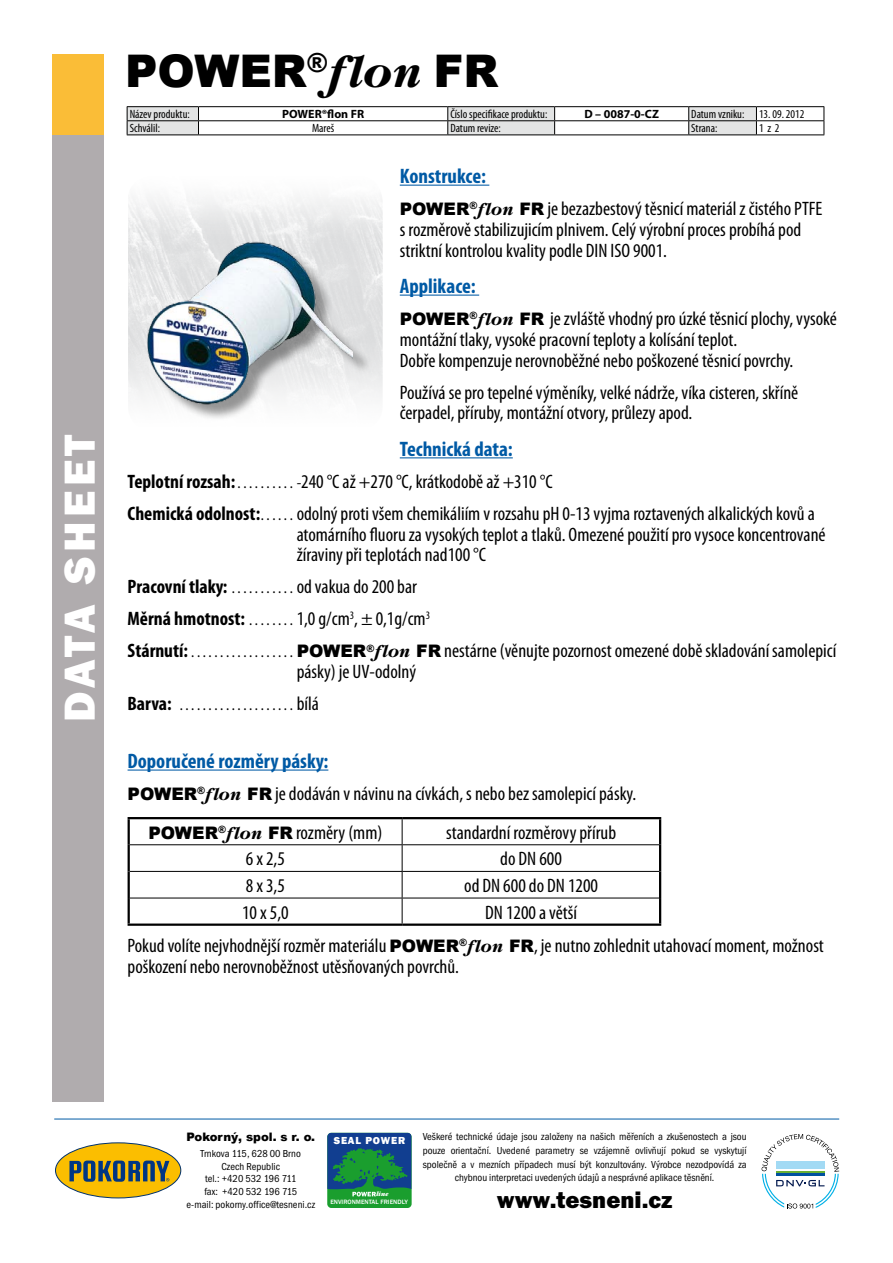
<style>
.page{position:relative;width:893px;height:1263px;background:#fff}
.page>*{position:absolute;margin:0;border:0;box-sizing:border-box;transform-origin:0 0}
.t1{font:900 45px "Arial";color:#000}
.t2{font:45px "Franklin Got Itc TEE Heav";letter-spacing:.09em;color:#fff}
.t3{font:24px "Franklin Got Itc TEE Heav";color:#000}
.t4{font:700 condensed 21px "Myriad Pro";color:#005aa5}
.t5{font:condensed 19.5px/20.9px "Myriad Pro";color:#000}
.t6{font:700 condensed 19.5px "Myriad Pro";color:#000}
.t7{font:condensed 16.5px "Myriad Pro";color:#000}
.t8{font:condensed 12px "Myriad Pro";color:#000}
.t9{font:700 12px "Myriad Pro";color:#000}
.t10{font:900 11.7px "Arial";color:#000}
.t11{font:condensed 10.5px/12.9px "Franklin Got Itc TEE";color:#000;text-align:center}
.t12{font:800 10.5px "Franklin Gothic";letter-spacing:.08em;color:#fff}
.t13{font:500 6.45px "Franklin Gothic";letter-spacing:.005em;color:#fff}
.t14{font:6.15px "Garamond Itc TEE Ultr Cond Ital";color:#fff;scale:1.05 1}
.s1{font-family:"Garamond Itc TEE";font-weight:700;font-style:italic}
.s2{font-family:"Arial";font-weight:900;font-stretch:normal;font-size:17.25px}
.s3{font-family:"Garamond Itc TEE";font-weight:700;font-style:italic;font-stretch:normal;font-size:17.25px}
.s4{font-weight:400;font-size:16.5px}
.s5{font-size:16.5px}
.s6{font-weight:700;font-size:19.5px}
</style>
<div class="page">
<hr style="left:54px;top:1119px;width:785px;height:1px;background:#005aa5">
<svg style="left:327px;top:1133px;width:85px;height:75px;background:#19725f"></svg>
<svg style="left:762px;top:1134px;width:77px;height:74px"></svg>
<div style="left:56px;top:1143px;width:125px;height:55px;background:#fbbe00;border-radius:50%"></div>
<div style="left:55px;top:1142px;width:126px;height:56px;border:1px solid #00316d;border-radius:50%"></div>
<svg style="left:69px;top:1160px;width:100px;height:22px"></svg>
<div style="left:52px;top:134px;width:51px;height:967px;background:#b0acae"></div>
<div style="left:52px;top:54px;width:51px;height:80px;background:#fabd37"></div>
<hr style="left:127px;top:106px;width:71px;height:1px;background:#000">
<hr style="left:198px;top:106px;width:250px;height:1px;background:#000">
<hr style="left:448px;top:106px;width:107px;height:1px;background:#000">
<hr style="left:555px;top:106px;width:134px;height:1px;background:#000">
<hr style="left:689px;top:106px;width:67px;height:1px;background:#000">
<hr style="left:756px;top:106px;width:68px;height:1px;background:#000">
<hr style="left:756px;top:120px;width:68px;height:1px;background:#000">
<svg style="left:127px;top:107px;width:630px;height:28px"></svg>
<svg style="left:824px;top:107px;width:1px;height:28px"></svg>
<hr style="left:127px;top:135px;width:71px;height:1px;background:#000">
<hr style="left:198px;top:135px;width:250px;height:1px;background:#000">
<hr style="left:448px;top:135px;width:107px;height:1px;background:#000">
<hr style="left:555px;top:135px;width:134px;height:1px;background:#000">
<hr style="left:689px;top:135px;width:67px;height:1px;background:#000">
<hr style="left:756px;top:135px;width:68px;height:1px;background:#000">
<hr style="left:400px;top:185px;width:89px;height:1px;background:#005aa5">
<hr style="left:400px;top:295px;width:79px;height:1px;background:#005aa5">
<hr style="left:400px;top:457px;width:113px;height:1px;background:#005aa5">
<hr style="left:128px;top:769px;width:200px;height:1px;background:#005aa5">
<hr style="left:128px;top:817px;width:274px;height:2px;background:#000">
<hr style="left:128px;top:819px;width:2px;height:26px;background:#000">
<hr style="left:402px;top:817px;width:259px;height:2px;background:#000">
<hr style="left:659px;top:819px;width:2px;height:26px;background:#000">
<hr style="left:128px;top:845px;width:2px;height:26px;background:#000">
<hr style="left:659px;top:845px;width:2px;height:26px;background:#000">
<hr style="left:128px;top:871px;width:2px;height:27px;background:#000">
<hr style="left:659px;top:871px;width:2px;height:27px;background:#000">
<hr style="left:128px;top:898px;width:2px;height:25px;background:#000">
<hr style="left:659px;top:898px;width:2px;height:25px;background:#000">
<hr style="left:128px;top:923px;width:274px;height:3px;background:#000">
<hr style="left:402px;top:923px;width:259px;height:3px;background:#000">
<hr style="left:130px;top:844px;width:272px;height:1px;background:#000">
<hr style="left:402px;top:844px;width:257px;height:1px;background:#000">
<hr style="left:130px;top:871px;width:272px;height:1px;background:#000">
<hr style="left:402px;top:871px;width:257px;height:1px;background:#000">
<hr style="left:130px;top:898px;width:272px;height:1px;background:#000">
<hr style="left:402px;top:898px;width:257px;height:1px;background:#000">
<svg style="left:402px;top:819px;width:1px;height:104px"></svg>
<img style="left:128px;top:197px;width:255px;height:202px">
<div style="left:150px;top:244px;width:221px;height:177px;background:#000;opacity:.4"></div>
<img style="left:142px;top:238px;width:211px;height:167px">
<h1 class="t2" style="left:54px;top:722px;width:289px;rotate:-90deg">DATA SHEET</h1>
<h1 class="t1" style="left:125px;top:38px;width:375px">POWER<sup>®</sup><span class="s1">flon</span> FR</h1>
<p class="t8" style="left:130px;top:108px;width:62px">Název produktu:</p>
<p class="t9" style="left:282px;top:107px;width:84px">POWER®flon FR</p>
<p class="t8" style="left:450px;top:108px;width:98px">Číslo specifikace produktu:</p>
<p class="t9" style="left:584px;top:107px;width:76px">D – 0087-0-CZ</p>
<p class="t8" style="left:691px;top:108px;width:115px">Datum vzniku: 13. 09. 2012</p>
<p class="t8" style="left:130px;top:122px;width:32px">Schválil:</p>
<p class="t8" style="left:312px;top:122px;width:24px">Mareš</p>
<p class="t8" style="left:450px;top:122px;width:52px">Datum revize:</p>
<p class="t8" style="left:691px;top:122px;width:28px">Strana:</p>
<p class="t8" style="left:759px;top:122px;width:22px">1 z 2</p>
<p class="t4" style="left:400px;top:164px;width:88px">Konstrukce:</p>
<p class="t5" style="left:400px;top:198px;width:424px"><span class="s2">POWER</span><sup>®</sup><span class="s3">flon</span> <span class="s2">FR</span> je bezazbestový těsnicí materiál z čistého PTFE s rozměrově stabilizujicím plnivem. Celý výrobní proces probíhá pod striktní kontrolou kvality podle DIN ISO 9001.</p>
<p class="t4" style="left:400px;top:274px;width:78px">Applikace:</p>
<p class="t5" style="left:400px;top:308px;width:439px"><span class="s2">POWER</span><sup>®</sup><span class="s3">flon</span> <span class="s2">FR</span> je zvláště vhodný pro úzké těsnicí plochy, vysoké montážní tlaky, vysoké pracovní teploty a kolísání teplot.<br>Dobře kompenzuje nerovnoběžné nebo poškozené těsnicí povrchy.</p>
<p class="t5" style="left:400px;top:382px;width:400px">Používá se pro tepelné výměníky, velké nádrže, víka cisteren, skříně čerpadel, příruby, montážní otvory, průlezy apod.</p>
<p class="t4" style="left:400px;top:437px;width:115px">Technická data:</p>
<p class="t6" style="left:128px;top:470px;width:112px">Teplotní rozsah:<span class="s4">..........</span></p>
<p class="t5" style="left:297px;top:471px;width:257px"><span class="s5">-</span>240 °C až +270 °C, krátkodobě až +310 °C</p>
<p class="t6" style="left:128px;top:502px;width:137px">Chemická odolnost:<span class="s4">......</span></p>
<p class="t5" style="left:297px;top:503px;width:530px">odolný proti všem chemikáliím v rozsahu pH 0-13 vyjma roztavených alkalických kovů a atomárního fluoru za vysokých teplot a tlaků. Omezené použití pro vysoce koncentrované žíraviny při teplotách nad100 °C</p>
<p class="t6" style="left:128px;top:576px;width:106px">Pracovní tlaky:<span class="s4">...........</span></p>
<p class="t5" style="left:297px;top:577px;width:122px">od vakua do 200 bar</p>
<p class="t6" style="left:128px;top:608px;width:123px">Měrná hmotnost:<span class="s4">........</span></p>
<p class="t5" style="left:297px;top:609px;width:135px">1,0 g/cm<sup>3</sup>, ± 0,1g/cm<sup>3</sup></p>
<p class="t7" style="left:128px;top:643px;width:68px"><span class="s6">Stárnutí:</span> ..................</p>
<p class="t5" style="left:297px;top:641px;width:541px"><span class="s2">POWER</span><sup>®</sup><span class="s3">flon</span> <span class="s2">FR</span> nestárne (věnujte pozornost omezené době skladování samolepicí pásky) je UV-odolný</p>
<p class="t7" style="left:128px;top:696px;width:54px"><span class="s6">Barva:</span> ....................</p>
<p class="t5" style="left:297px;top:693px;width:24px">bílá</p>
<p class="t4" style="left:128px;top:749px;width:202px">Doporučené rozměry pásky:</p>
<p class="t5" style="left:148px;top:774px;width:489px;line-height:38.8px;text-indent:-21px"><span class="s2">POWER</span><sup>®</sup><span class="s3">flon</span> <span class="s2">FR</span> je dodáván v návinu na cívkách, s nebo bez samolepicí pásky.<br><span class="s2">POWER</span><sup>®</sup><span class="s3">flon</span> <span class="s2">FR</span> rozměry (mm)</p>
<p class="t5" style="left:446px;top:822px;width:171px">standardní rozměrovy přírub</p>
<p class="t5" style="left:246px;top:849px;width:41px">6 x 2,5</p>
<p class="t5" style="left:500px;top:849px;width:63px">do DN 600</p>
<p class="t5" style="left:246px;top:875px;width:41px">8 x 3,5</p>
<p class="t5" style="left:464px;top:875px;width:135px">od DN 600 do DN 1200</p>
<p class="t5" style="left:242px;top:902px;width:48px">10 x 5,0</p>
<p class="t5" style="left:128px;top:896px;width:698px;line-height:33.2px;text-indent:358px">DN 1200 a větší<br>Pokud volíte nejvhodnější rozměr materiálu <span class="s2">POWER</span><sup>®</sup><span class="s3">flon</span> <span class="s2">FR</span>, je nutno zohlednit utahovací moment, možnost</p>
<p class="t5" style="left:128px;top:956px;width:333px">poškození nebo nerovnoběžnost utěsňovaných povrchů.</p>
<p class="t10" style="left:186px;top:1128px;width:130px">Pokorný, spol. s r. o.</p>
<p class="t11" style="left:187px;top:1147px;width:130px">Trnkova 115, 628 00 Brno<br>Czech Republic<br>tel.: +420 532 196 711<br>fax: +420 532 196 715<br>e-mail: pokorny.office@tesneni.cz</p>
<p class="t12" style="left:334px;top:1134px;width:73px">SEAL POWER</p>
<p class="t14" style="left:376px;top:1190px;width:13px">line</p>
<p class="t13" style="left:330px;top:1198px;width:79px">ENVIRONMENTAL FRIENDLY</p>
<p class="t11" style="left:423px;top:1130px;width:325px;line-height:13.6px">Veškeré technické údaje jsou založeny na našich měřeních a zkušenostech a jsou pouze orientační. Uvedené parametry se vzájemně ovlivňují pokud se vyskytují společně a v mezních případech musí být konzultovány. Výrobce nezodpovídá za chybnou interpretaci uvedených údajů a nesprávné aplikace těsnění.</p>
<p class="t3" style="left:497px;top:1186px;width:177px">www.tesneni.cz</p>
</div>
